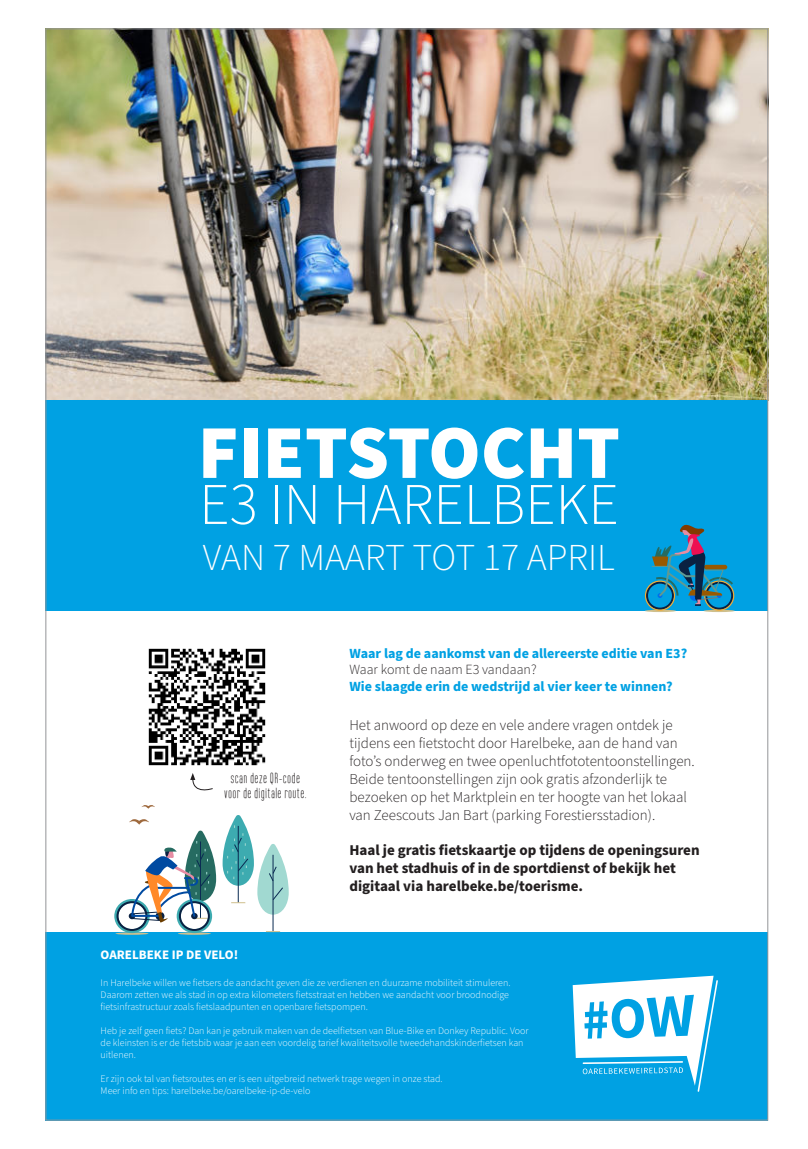
<style>
.page{position:relative;width:808px;height:1149px;background:#fff}
.page>*{position:absolute;margin:0;border:0;box-sizing:border-box;transform-origin:0 0}
.t1{font:900 76px "Source Sans Pro";color:#fff}
.t2{font:300 59px "Source Sans Pro";color:#fff}
.t3{font:300 38px "Source Sans Pro";color:#fff}
.t4{font:300 15px/18px "Source Sans Pro";color:#231f20}
.t5{font:700 15px/18px "Source Sans Pro";color:#231f20}
.t6{font:700 15px/15px "Montana";color:#231f20;text-align:center}
.t7{font:700 14px "Source Sans Pro";color:#00a1e3}
.t8{font:300 14px "Source Sans Pro";color:#231f20}
.t9{font:700 13px "Source Sans Pro";color:#fff}
.t10{font:300 10px/12px "Source Sans Pro";color:#fff}
</style>
<div class="page">
<img style="left:47px;top:30px;width:719px;height:370px">
<div style="left:45px;top:400px;width:723px;height:210px;background:#00a1e3"></div>
<div style="left:45px;top:931px;width:723px;height:189px;background:#00a1e3"></div>
<svg style="left:573px;top:975px;width:145px;height:116px"></svg>
<hr style="left:704px;top:609px;width:31px;height:3px;background:#cfbf8c;border-radius:50%">
<hr style="left:645px;top:609px;width:31px;height:3px;background:#cfbf8c;border-radius:50%">
<div style="left:705px;top:581px;width:28px;height:28px;border:2px solid #0a2142;border-radius:50%"></div>
<div style="left:704px;top:580px;width:30px;height:30px;border:1px solid #f8ab2e;border-radius:50%"></div>
<div style="left:646px;top:581px;width:28px;height:28px;border:2px solid #0a2142;border-radius:50%"></div>
<div style="left:645px;top:580px;width:30px;height:30px;border:1px solid #f8ab2e;border-radius:50%"></div>
<svg style="left:652px;top:524px;width:83px;height:81px"></svg>
<hr style="left:273px;top:854px;width:1px;height:77px;background:#0a2b52">
<svg style="left:223px;top:815px;width:66px;height:99px"></svg>
<hr style="left:178px;top:932px;width:33px;height:2px;background:#cfbf8c;border-radius:50%">
<hr style="left:116px;top:932px;width:32px;height:2px;background:#cfbf8c;border-radius:50%">
<div style="left:177px;top:898px;width:35px;height:34px;border:4px solid #3dabb0;border-radius:50%"></div>
<div style="left:179px;top:900px;width:31px;height:30px;border:2px solid #0a2142;border-radius:50%"></div>
<div style="left:114px;top:898px;width:36px;height:34px;border:4px solid #3dabb0;border-radius:50%"></div>
<div style="left:117px;top:900px;width:30px;height:30px;border:2px solid #0a2142;border-radius:50%"></div>
<img style="left:148px;top:648px;width:118px;height:118px">
<svg style="left:129px;top:819px;width:87px;height:103px"></svg>
<svg style="left:142px;top:805px;width:13px;height:3px"></svg>
<svg style="left:190px;top:773px;width:23px;height:18px"></svg>
<h1 class="t1" style="left:198px;top:407px;width:424px">FIETSTOCHT</h1>
<h2 class="t2" style="left:199px;top:480px;width:421px">E3 IN HARELBEKE</h2>
<h3 class="t3" style="left:203px;top:542px;width:413px">VAN 7 MAART TOT 17 APRIL</h3>
<h3 class="t6" style="left:224px;top:771px;width:84px">scan deze QR-code voor de digitale route.</h3>
<h3 class="t7" style="left:349px;top:647px;width:339px">Waar lag de aankomst van de allereerste editie van E3?</h3>
<h3 class="t8" style="left:349px;top:664px;width:189px">Waar komt de naam E3 vandaan?</h3>
<h3 class="t7" style="left:349px;top:681px;width:325px">Wie slaagde erin de wedstrijd al vier keer te winnen?</h3>
<p class="t4" style="left:349px;top:717px;width:347px">Het anwoord op deze en vele andere vragen ontdek je tijdens een fietstocht door Harelbeke, aan de hand van foto’s onderweg en twee openluchtfototentoonstellingen.<br>Beide tentoonstellingen zijn ook gratis afzonderlijk te bezoeken op het Marktplein en ter hoogte van het lokaal van Zeescouts Jan Bart (parking Forestiersstadion).</p>
<h3 class="t5" style="left:349px;top:841px;width:352px">Haal je gratis fietskaartje op tijdens de openingsuren van het stadhuis of in de sportdienst of bekijk het digitaal via harelbeke.be/toerisme.</h3>
<h3 class="t9" style="left:101px;top:948px;width:139px">OARELBEKE IP DE VELO!</h3>
<p class="t10" style="left:101px;top:977px;width:411px">In Harelbeke willen we fietsers de aandacht geven die ze verdienen en duurzame mobiliteit stimuleren.<br>Daarom zetten we als stad in op extra kilometers fietsstraat en hebben we aandacht voor broodnodige fietsinfrastructuur zoals fietslaadpunten en openbare fietspompen.</p>
<p class="t10" style="left:101px;top:1025px;width:429px">Heb je zelf geen fiets? Dan kan je gebruik maken van de deelfietsen van Blue-Bike en Donkey Republic. Voor de kleinsten is er de fietsbib waar je aan een voordelig tarief kwaliteitsvolle tweedehandskinderfietsen kan uitlenen.</p>
<p class="t10" style="left:101px;top:1073px;width:344px">Er zijn ook tal van fietsroutes en er is een uitgebreid netwerk trage wegen in onze stad.<br>Meer info en tips: harelbeke.be/oarelbeke-ip-de-velo</p>
</div>
